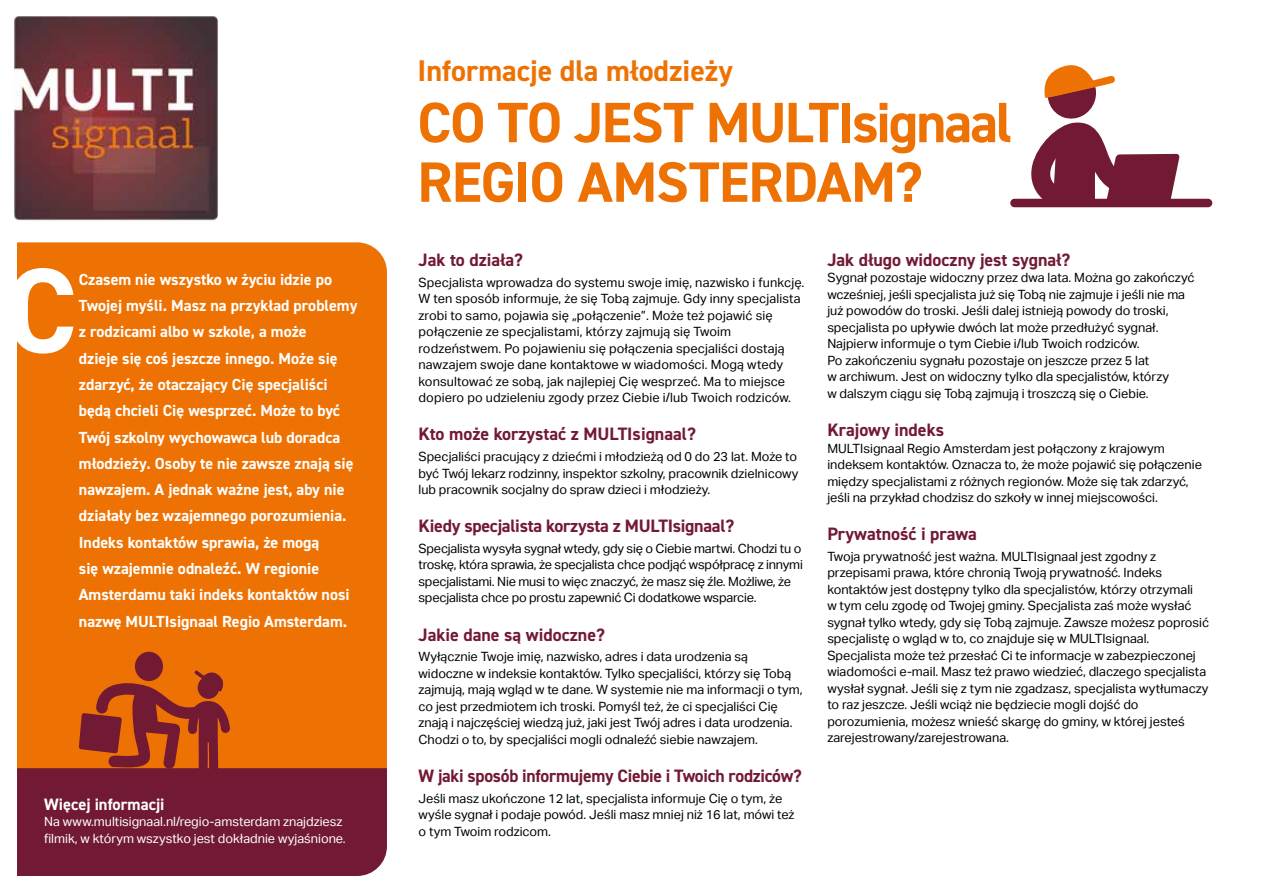
<style>
.page{position:relative;width:1263px;height:893px;background:#fff}
.page>*{position:absolute;margin:0;border:0;box-sizing:border-box;transform-origin:0 0}
.t1{font:700 120.9px "DIN2014";color:#fff}
.t2{font:700 57px/59.6px "DIN2014";letter-spacing:-.025em;color:#ee7203}
.t3{font:700 30px "DIN2014";color:#ee7203}
.t4{font:700 18px "DIN2014";color:#721a34}
.t5{font:700 16.5px "DIN2014";color:#fff}
.t6{font:700 16.05px/26.2px "DIN2014";color:#fff}
.t7{font:12.75px/16.5px "Aktiv Grotesk";color:#000}
.t8{font:12.75px/16.5px "Aktiv Grotesk";color:#fff}
</style>
<div class="page">
<div style="left:17px;top:242px;width:370px;height:428px;background:#ee7203"></div>
<img style="left:14px;top:16px;width:204px;height:205px">
<div style="left:135px;top:652px;width:28px;height:29px;background:#721a34;border-radius:50%"></div>
<svg style="left:17px;top:670px;width:370px;height:206px;background:#a13c21"></svg>
<svg style="left:1029px;top:65px;width:151px;height:134px"></svg>
<div style="left:1010px;top:199px;width:202px;height:8px;background:#721a34;border-radius:4px"></div>
<h1 class="t1" style="left:5px;top:230px;width:73px">C</h1>
<p class="t6" style="left:79px;top:266px;width:280px">Czasem nie wszystko w życiu idzie po Twojej myśli. Masz na przykład problemy z rodzicami albo w szkole, a może<br>dzieje się coś jeszcze innego. Może się zdarzyć, że otaczający Cię specjaliści będą chcieli Cię wesprzeć. Może to być Twój szkolny wychowawca lub doradca młodzieży. Osoby te nie zawsze znają się nawzajem. A jednak ważne jest, aby nie działały bez wzajemnego porozumienia.<br>Indeks kontaktów sprawia, że mogą<br>się wzajemnie odnaleźć. W regionie Amsterdamu taki indeks kontaktów nosi nazwę MULTIsignaal Regio Amsterdam.</p>
<p class="t5" style="left:44px;top:793px;width:122px">Więcej informacji</p>
<p class="t8" style="left:44px;top:814px;width:303px">Na www.multisignaal.nl/regio-amsterdam znajdziesz filmik, w którym wszystko jest dokładnie wyjaśnione.</p>
<h3 class="t3" style="left:417px;top:50px;width:317px">Informacje dla młodzieży</h3>
<h2 class="t2" style="left:417px;top:92px;width:596px">CO TO JEST MULTIsignaal<br>REGIO AMSTERDAM?</h2>
<h3 class="t4" style="left:418px;top:248px;width:106px">Jak to działa?</h3>
<p class="t7" style="left:418px;top:274px;width:387px">Specjalista wprowadza do systemu swoje imię, nazwisko i funkcję.<br>W ten sposób informuje, że się Tobą zajmuje. Gdy inny specjalista zrobi to samo, pojawia się „połączenie”. Może też pojawić się połączenie ze specjalistami, którzy zajmują się Twoim rodzeństwem. Po pojawieniu się połączenia specjaliści dostają nawzajem swoje dane kontaktowe w wiadomości. Mogą wtedy konsultować ze sobą, jak najlepiej Cię wesprzeć. Ma to miejsce dopiero po udzieleniu zgody przez Ciebie i/lub Twoich rodziców.</p>
<h3 class="t4" style="left:418px;top:422px;width:279px">Kto może korzystać z MULTIsignaal?</h3>
<p class="t7" style="left:418px;top:448px;width:381px;text-align:justify">Specjaliści pracujący z dziećmi i młodzieżą od 0 do 23 lat. Może to być Twój lekarz rodzinny, inspektor szkolny, pracownik dzielnicowy lub pracownik socjalny do spraw dzieci i młodzieży.</p>
<h3 class="t4" style="left:418px;top:514px;width:317px">Kiedy specjalista korzysta z MULTIsignaal?</h3>
<p class="t7" style="left:418px;top:540px;width:386px">Specjalista wysyła sygnał wtedy, gdy się o Ciebie martwi. Chodzi tu o troskę, która sprawia, że specjalista chce podjąć współpracę z innymi specjalistami. Nie musi to więc znaczyć, że masz się źle. Możliwe, że specjalista chce po prostu zapewnić Ci dodatkowe wsparcie.</p>
<h3 class="t4" style="left:418px;top:622px;width:188px">Jakie dane są widoczne?</h3>
<p class="t7" style="left:418px;top:649px;width:386px">Wyłącznie Twoje imię, nazwisko, adres i data urodzenia są widoczne w indeksie kontaktów. Tylko specjaliści, którzy się Tobą zajmują, mają wgląd w te dane. W systemie nie ma informacji o tym, co jest przedmiotem ich troski. Pomyśl też, że ci specjaliści Cię znają i najczęściej wiedzą już, jaki jest Twój adres i data urodzenia.<br>Chodzi o to, by specjaliści mogli odnaleźć siebie nawzajem.</p>
<h3 class="t4" style="left:418px;top:764px;width:385px">W jaki sposób informujemy Ciebie i Twoich rodziców?</h3>
<p class="t7" style="left:418px;top:790px;width:377px">Jeśli masz ukończone 12 lat, specjalista informuje Cię o tym, że wyśle sygnał i podaje powód. Jeśli masz mniej niż 16 lat, mówi też o tym Twoim rodzicom.</p>
<h3 class="t4" style="left:827px;top:248px;width:244px">Jak długo widoczny jest sygnał?</h3>
<p class="t7" style="left:827px;top:270px;width:369px">Sygnał pozostaje widoczny przez dwa lata. Można go zakończyć wcześniej, jeśli specjalista już się Tobą nie zajmuje i jeśli nie ma już powodów do troski. Jeśli dalej istnieją powody do troski, specjalista po upływie dwóch lat może przedłużyć sygnał.<br>Najpierw informuje o tym Ciebie i/lub Twoich rodziców.<br>Po zakończeniu sygnału pozostaje on jeszcze przez 5 lat<br>w archiwum. Jest on widoczny tylko dla specjalistów, którzy<br>w dalszym ciągu się Tobą zajmują i troszczą się o Ciebie.</p>
<h3 class="t4" style="left:827px;top:418px;width:118px">Krajowy indeks</h3>
<p class="t7" style="left:827px;top:440px;width:376px">MULTIsignaal Regio Amsterdam jest połączony z krajowym indeksem kontaktów. Oznacza to, że może pojawić się połączenie między specjalistami z różnych regionów. Może się tak zdarzyć, jeśli na przykład chodzisz do szkoły w innej miejscowości.</p>
<h3 class="t4" style="left:827px;top:522px;width:151px">Prywatność i prawa</h3>
<p class="t7" style="left:827px;top:548px;width:383px">Twoja prywatność jest ważna. MULTIsignaal jest zgodny z przepisami prawa, które chronią Twoją prywatność. Indeks kontaktów jest dostępny tylko dla specjalistów, którzy otrzymali<br>w tym celu zgodę od Twojej gminy. Specjalista zaś może wysłać sygnał tylko wtedy, gdy się Tobą zajmuje. Zawsze możesz poprosić specjalistę o wgląd w to, co znajduje się w MULTIsignaal.<br>Specjalista może też przesłać Ci te informacje w zabezpieczonej wiadomości e-mail. Masz też prawo wiedzieć, dlaczego specjalista wysłał sygnał. Jeśli się z tym nie zgadzasz, specjalista wytłumaczy to raz jeszcze. Jeśli wciąż nie będziecie mogli dojść do porozumienia, możesz wnieść skargę do gminy, w której jesteś zarejestrowany/zarejestrowana.</p>
</div>
